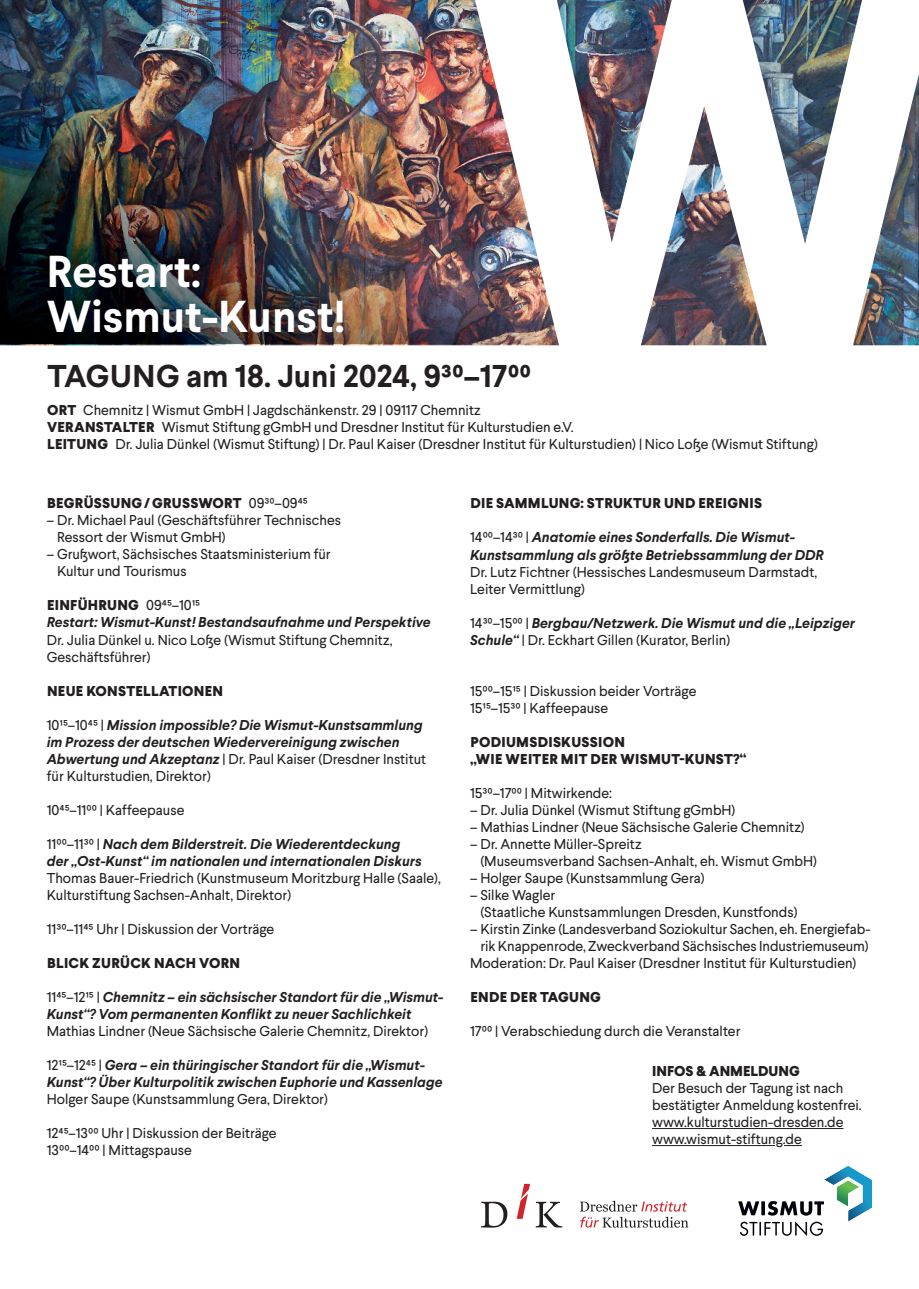
<style>
.page{position:relative;width:919px;height:1289px;background:#fff}
.page>*{position:absolute;margin:0;border:0;box-sizing:border-box;transform-origin:0 0}
.t1{font:700 44.7px/44.7px "Larsseit";color:#fff}
.t2{font:700 31.5px "Larsseit";color:#231f20}
.t3{font:14.25px/17px "Larsseit";color:#231f20}
.t4{font:italic 700 14.25px/17px "Larsseit";color:#231f20}
.t5{font:800 14.25px/17px "Larsseit";letter-spacing:.02em;color:#231f20}
.t6{font:800 14.25px "Larsseit";color:#231f20}
.s1{font-weight:800}
.s2{font-weight:400}
.s3{font-weight:800;font-style:normal}
.s4{font-weight:400;font-style:normal}
.s5{color:#fff}
</style>
<div class="page">
<img style="left:0;top:0;width:475px;height:345px">
<img style="left:0;top:47px;width:475px;height:297px">
<img style="left:475px;top:0;width:443px;height:346px">
<svg style="left:580px;top:1200px;width:108px;height:27px"></svg>
<svg style="left:481px;top:1183px;width:81px;height:44px"></svg>
<svg style="left:738px;top:1166px;width:134px;height:69px"></svg>
<hr style="left:652px;top:1128px;width:191px;height:1px;background:#231f20">
<hr style="left:652px;top:1145px;width:149px;height:1px;background:#231f20">
<h1 class="t1" style="left:47px;top:251px;width:300px">Restart:<br>Wismut-Kunst!</h1>
<h2 class="t2" style="left:47px;top:364px;width:485px">TAGUNG am 18. Juni 2024, 930–1700</h2>
<p class="t3" style="left:47px;top:403px;width:772px"><span class="s1">ORT</span> Chemnitz | Wismut GmbH | Jagdschänkenstr. 29 | 09117 Chemnitz<br><span class="s1">VERANSTALTER</span> Wismut Stiftung gGmbH und Dresdner Institut für Kulturstudien e.V.<br><span class="s1">LEITUNG</span> Dr. Julia Dünkel (Wismut Stiftung) | Dr. Paul Kaiser (Dresdner Institut für Kulturstudien) | Nico Loße (Wismut Stiftung)</p>
<p class="t5" style="left:47px;top:494px;width:262px">BEGRÜSSUNG / GRUSSWORT <span class="s2">0930–0945</span></p>
<p class="t3" style="left:57px;top:513px;width:285px;text-indent:-10px">– Dr. Michael Paul (Geschäftsführer Technisches<br>Ressort der Wismut GmbH)</p>
<p class="t3" style="left:57px;top:547px;width:275px;text-indent:-10px">– Grußwort, Sächsisches Staatsministerium für<br>Kultur und Tourismus</p>
<p class="t4" style="left:47px;top:597px;width:385px"><span class="s3">EINFÜHRUNG</span> <span class="s4">0945–1015<br></span>Restart: Wismut-Kunst! Bestandsaufnahme und Perspektive</p>
<p class="t3" style="left:47px;top:632px;width:347px">Dr. Julia Dünkel u. Nico Loße (Wismut Stiftung Chemnitz,<br>Geschäftsführer)</p>
<p class="t5" style="left:47px;top:681px;width:178px">NEUE KONSTELLATIONEN</p>
<p class="t4" style="left:47px;top:716px;width:381px"><span class="s4">1015–1045 |</span> Mission impossible? Die Wismut-Kunstsammlung im Prozess der deutschen Wiedervereinigung zwischen Abwertung und Akzeptanz <span class="s4">| Dr. Paul Kaiser (Dresdner Institut für Kulturstudien, Direktor)</span></p>
<p class="t3" style="left:47px;top:802px;width:139px">1045–1100 | Kaffeepause</p>
<p class="t4" style="left:47px;top:835px;width:376px"><span class="s4">1100–1130 |</span> Nach dem Bilderstreit. Die Wiederentdeckung der „Ost-Kunst“ im nationalen und internationalen Diskurs</p>
<p class="t3" style="left:47px;top:870px;width:395px">Thomas Bauer-Friedrich (Kunstmuseum Moritzburg Halle (Saale),<br>Kulturstiftung Sachsen-Anhalt, Direktor)</p>
<p class="t3" style="left:47px;top:921px;width:229px">1130–1145 Uhr | Diskussion der Vorträge</p>
<p class="t5" style="left:47px;top:953px;width:194px">BLICK ZURÜCK NACH VORN</p>
<p class="t4" style="left:47px;top:988px;width:398px"><span class="s4">1145–1215 |</span> Chemnitz – ein sächsischer Standort für die „Wismut-<br>Kunst“? Vom permanenten Konflikt zu neuer Sachlichkeit</p>
<p class="t3" style="left:47px;top:1023px;width:383px">Mathias Lindner (Neue Sächsische Galerie Chemnitz, Direktor)</p>
<p class="t4" style="left:47px;top:1056px;width:397px"><span class="s4">1215–1245 |</span> Gera – ein thüringischer Standort für die „Wismut-<br>Kunst“? Über Kulturpolitik zwischen Euphorie und Kassenlage</p>
<p class="t3" style="left:47px;top:1091px;width:283px">Holger Saupe (Kunstsammlung Gera, Direktor)</p>
<p class="t3" style="left:47px;top:1125px;width:231px">1245–1300 Uhr | Diskussion der Beiträge<br>1300–1400 | Mittagspause</p>
<p class="t5" style="left:470px;top:494px;width:293px">DIE SAMMLUNG: STRUKTUR UND EREIGNIS</p>
<p class="t4" style="left:470px;top:529px;width:355px"><span class="s4">1400–1430 |</span> Anatomie eines Sonderfalls. Die Wismut-<br>Kunstsammlung als größte Betriebssammlung der DDR</p>
<p class="t3" style="left:470px;top:564px;width:348px">Dr. Lutz Fichtner (Hessisches Landesmuseum Darmstadt,<br>Leiter Vermittlung)</p>
<p class="t4" style="left:470px;top:614px;width:386px"><span class="s4">1430–1500 |</span> Bergbau/Netzwerk. Die Wismut und die „Leipziger<br>Schule“ <span class="s4">| Dr. Eckhart Gillen (Kurator, Berlin)</span></p>
<p class="t3" style="left:470px;top:683px;width:228px">1500–1515 | Diskussion beider Vorträge<br>1515–1530 | Kaffeepause</p>
<p class="t5" style="left:470px;top:732px;width:278px">PODIUMSDISKUSSION<br>„WIE WEITER MIT DER WISMUT-KUNST?“</p>
<p class="t3" style="left:470px;top:785px;width:143px">1530–1700 | Mitwirkende:</p>
<p class="t3" style="left:470px;top:802px;width:267px">– Dr. Julia Dünkel (Wismut Stiftung gGmbH)</p>
<p class="t3" style="left:470px;top:819px;width:336px">– Mathias Lindner (Neue Sächsische Galerie Chemnitz)</p>
<p class="t3" style="left:480px;top:836px;width:338px;text-indent:-10px">– Dr. Annette Müller-Spreitz<br>(Museumsverband Sachsen-Anhalt, eh. Wismut GmbH)</p>
<p class="t3" style="left:470px;top:870px;width:236px">– Holger Saupe (Kunstsammlung Gera)</p>
<p class="t3" style="left:480px;top:887px;width:318px;text-indent:-10px">– Silke Wagler<br>(Staatliche Kunstsammlungen Dresden, Kunstfonds)</p>
<p class="t3" style="left:470px;top:921px;width:402px">– Kirstin Zinke (Landesverband Soziokultur Sachen, eh. Energiefab-</p>
<p class="t3" style="left:480px;top:938px;width:390px">rik Knappenrode, Zweckverband Sächsisches Industriemuseum)</p>
<p class="t3" style="left:470px;top:955px;width:388px">Moderation: Dr. Paul Kaiser (Dresdner Institut für Kulturstudien)</p>
<p class="t5" style="left:470px;top:988px;width:132px">ENDE DER TAGUNG</p>
<p class="t3" style="left:470px;top:1023px;width:272px">1700 | Verabschiedung durch die Veranstalter</p>
<p class="t6" style="left:652px;top:1063px;width:149px">INFOS &amp; ANMELDUNG</p>
<p class="t3" style="left:652px;top:1080px;width:211px">Der Besuch der Tagung ist nach bestätigter Anmeldung kostenfrei. www.kulturstudien-dresden.de www.wismut-stiftun<span class="s5">g</span>.de</p>
</div>
